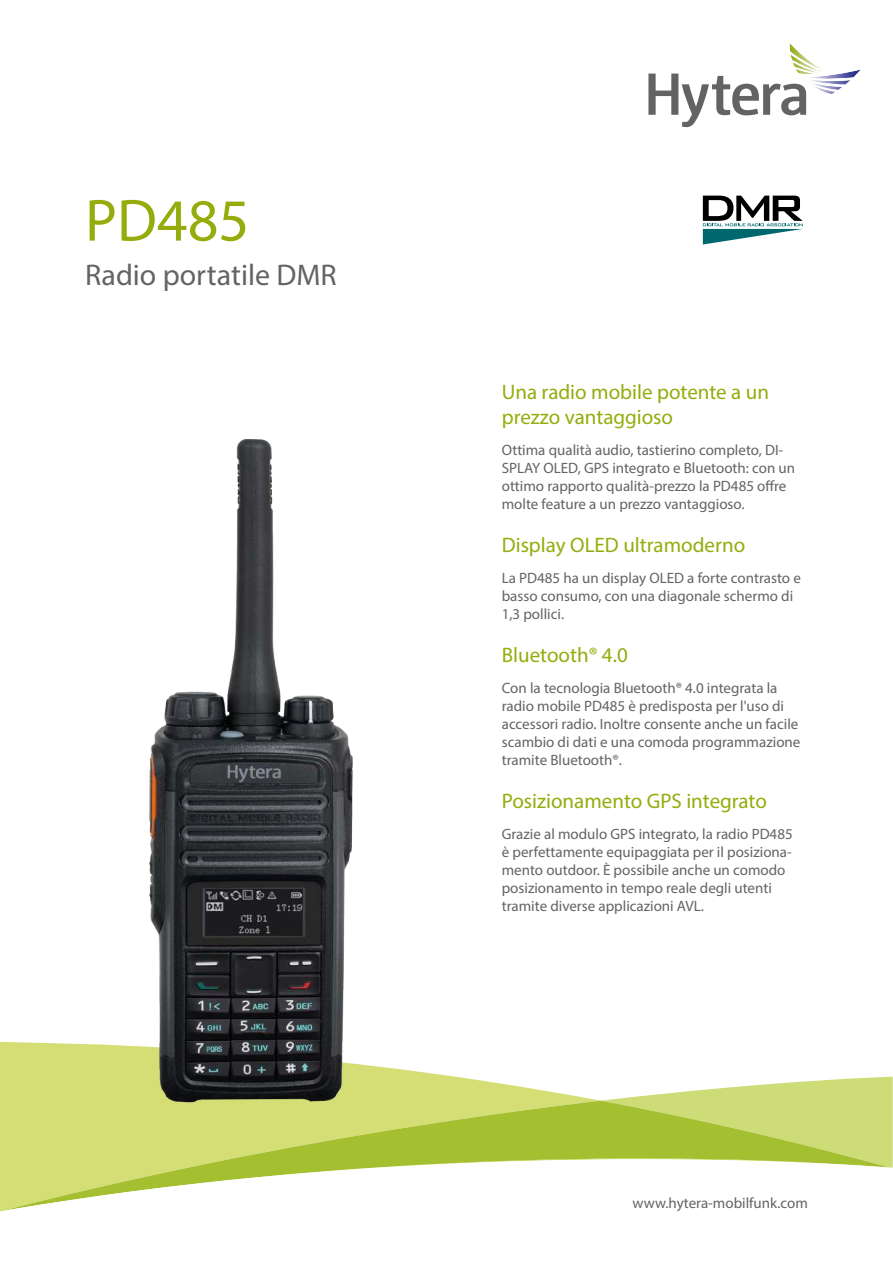
<style>
.page{position:relative;width:893px;height:1263px;background:#fff}
.page>*{position:absolute;margin:0;border:0;box-sizing:border-box;transform-origin:0 0}
.t1{font:60px "Myriad Pro";color:#95ac0c}
.t2{font:30px "Myriad Pro";color:#636362}
.t3{font:21px/25.2px "Myriad Pro";color:#95ac0c}
.t4{font:15px/18px "Myriad Pro";color:#636362}
</style>
<div class="page">
<svg style="left:648px;top:74px;width:158px;height:53px"></svg>
<img style="left:801px;top:69px;width:60px;height:25px">
<img style="left:789px;top:43px;width:38px;height:31px">
<svg style="left:601px;top:1077px;width:292px;height:82px;fill:#cedc77"></svg>
<svg style="left:0;top:1042px;width:601px;height:59px;fill:#d5de74"></svg>
<svg style="left:0;top:1101px;width:890px;height:58px;background:#c0d15a"></svg>
<svg style="left:0;top:1159px;width:893px;height:52px"></svg>
<img style="left:145px;top:439px;width:233px;height:667px">
<svg style="left:703px;top:196px;width:100px;height:48px"></svg>
<h1 class="t1" style="left:85px;top:191px;width:166px">PD485</h1>
<h2 class="t2" style="left:85px;top:260px;width:253px">Radio portatile DMR</h2>
<h3 class="t3" style="left:502px;top:380px;width:269px">Una radio mobile potente a un prezzo vantaggioso</h3>
<p class="t4" style="left:502px;top:441px;width:295px">Ottima qualità audio, tastierino completo, DI-SPLAY OLED, GPS integrato e Bluetooth: con un ottimo rapporto qualità-prezzo la PD485 offre molte feature a un prezzo vantaggioso.</p>
<h3 class="t3" style="left:502px;top:533px;width:245px">Display OLED ultramoderno</h3>
<p class="t4" style="left:502px;top:569px;width:301px">La PD485 ha un display OLED a forte contrasto e basso consumo, con una diagonale schermo di<br>1,3 pollici.</p>
<h3 class="t3" style="left:502px;top:643px;width:128px">Bluetooth® 4.0</h3>
<p class="t4" style="left:502px;top:679px;width:300px">Con la tecnologia Bluetooth® 4.0 integrata la radio mobile PD485 è predisposta per l'uso di accessori radio. Inoltre consente anche un facile scambio di dati e una comoda programmazione tramite Bluetooth®.</p>
<h3 class="t3" style="left:502px;top:789px;width:267px">Posizionamento GPS integrato</h3>
<p class="t4" style="left:502px;top:825px;width:292px">Grazie al modulo GPS integrato, la radio PD485 è perfettamente equipaggiata per il posiziona&shy;mento outdoor. È possibile anche un comodo posizionamento in tempo reale degli utenti tramite diverse applicazioni AVL.</p>
<p class="t4" style="left:633px;top:1195px;width:177px">www.hytera-mobilfunk.com</p>
</div>
